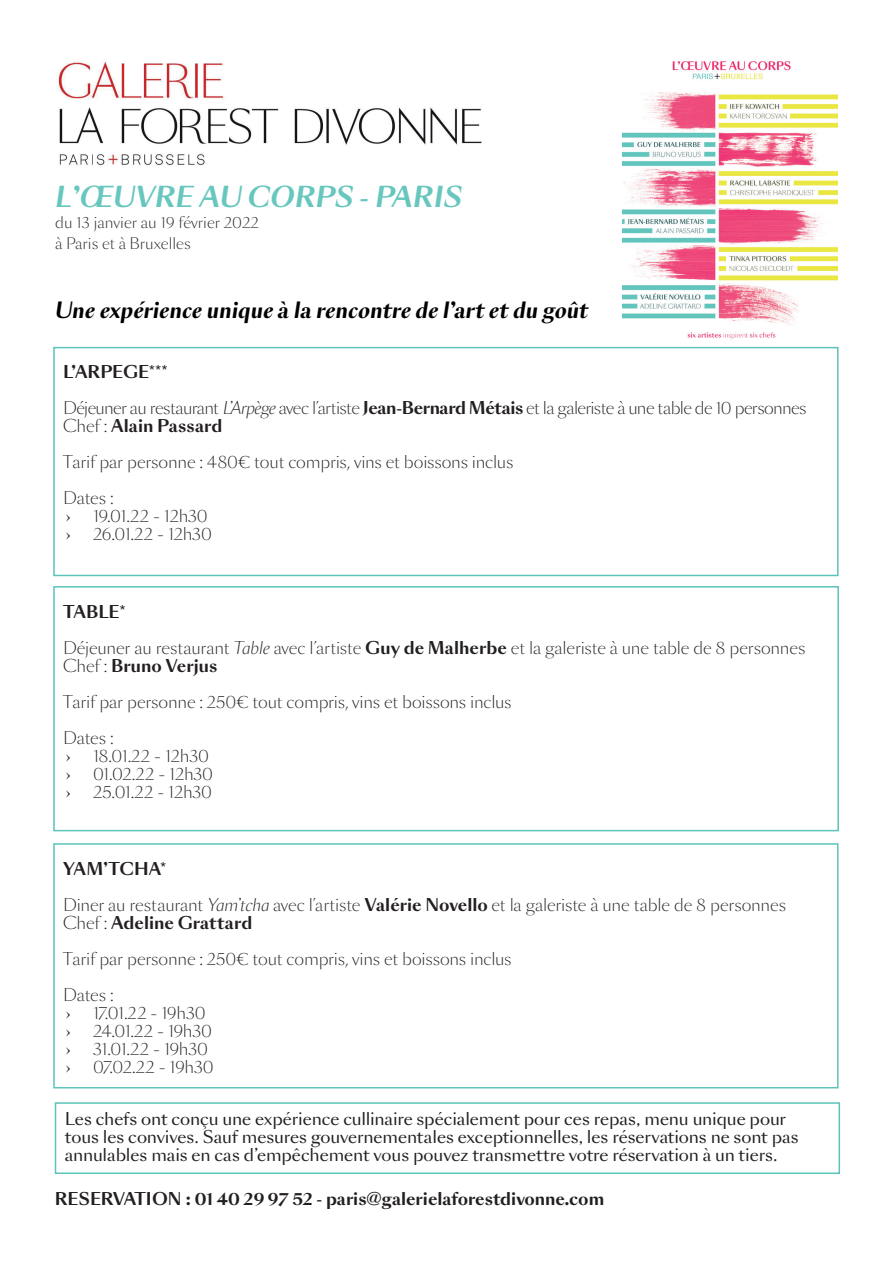
<style>
.page{position:relative;width:893px;height:1263px;background:#fff}
.page>*{position:absolute;margin:0;border:0;box-sizing:border-box;transform-origin:0 0}
.t1{font:italic 700 27px "Sang Bleu Sans";color:#67c7be}
.t2{font:italic 700 21px "Sang Bleu Sans";color:#000001}
.t3{font:300 16.5px/36px "Sang Bleu Sans";letter-spacing:-.01em;color:#231f20}
.t4{font:16.5px/18px "Sang Bleu Sans";letter-spacing:-.005em;color:#231f20}
.t5{font:300 16.5px/36px "Sang Bleu Sans";letter-spacing:-.035em;color:#231f20}
.t6{font:700 16.5px "Sang Bleu Sans";color:#231f20}
.t7{font:300 15px/21px "Sang Bleu Sans";color:#231f20}
.s1{font-weight:700}
.s2{font-style:italic}
</style>
<div class="page">
<img style="left:623px;top:61px;width:214px;height:286px">
<div style="left:53px;top:347px;width:785px;height:229px;border:2px solid #5cc4ba"></div>
<div style="left:55px;top:1102px;width:785px;height:72px;border:2px solid #5cc4ba"></div>
<img style="left:57px;top:60px;width:425px;height:106px">
<div style="left:53px;top:843px;width:785px;height:245px;border:2px solid #5cc4ba"></div>
<div style="left:53px;top:586px;width:786px;height:245px;border:2px solid #5cc4ba"></div>
<h1 class="t1" style="left:55px;top:179px;width:408px">L’ŒUVRE AU CORPS - PARIS</h1>
<p class="t7" style="left:55px;top:212px;width:205px">du 13 janvier au 19 février 2022 à Paris et à Bruxelles</p>
<p class="t2" style="left:55px;top:296px;width:535px">Une expérience unique à la rencontre de l’art et du goût</p>
<p class="t5" style="left:63px;top:355px;width:745px"><span class="s1">L’ARPEGE***<br></span>Déjeuner au restaurant <span class="s2">L’Arpège</span> avec l’artiste <span class="s1">Jean-Bernard Métais</span> et la galeriste à une table de 10 personnes</p>
<p class="t3" style="left:63px;top:409px;width:452px">Chef : <span class="s1">Alain Passard<br></span>Tarif par personne : 480€ tout compris, vins et boissons inclus<br>Dates :</p>
<p class="t4" style="left:66px;top:507px;width:6px">›</p>
<p class="t3" style="left:93px;top:499px;width:116px">19.01.22 - 12h30</p>
<p class="t4" style="left:66px;top:525px;width:6px">›</p>
<p class="t3" style="left:93px;top:517px;width:120px">26.01.22 - 12h30</p>
<p class="t3" style="left:63px;top:594px;width:744px"><span class="s1">TABLE*<br></span>Déjeuner au restaurant <span class="s2">Table</span> avec l’artiste <span class="s1">Guy de Malherbe</span> et la galeriste à une table de 8 personnes</p>
<p class="t3" style="left:63px;top:648px;width:450px">Chef : <span class="s1">Bruno Verjus<br></span>Tarif par personne : 250€ tout compris, vins et boissons inclus<br>Dates :</p>
<p class="t4" style="left:66px;top:746px;width:6px">›</p>
<p class="t3" style="left:93px;top:738px;width:118px">18.01.22 - 12h30</p>
<p class="t4" style="left:66px;top:764px;width:6px">›</p>
<p class="t3" style="left:93px;top:756px;width:122px">01.02.22 - 12h30</p>
<p class="t4" style="left:66px;top:782px;width:6px">›</p>
<p class="t3" style="left:93px;top:774px;width:121px">25.01.22 - 12h30</p>
<p class="t3" style="left:63px;top:851px;width:724px"><span class="s1">YAM’TCHA*<br></span>Diner au restaurant <span class="s2">Yam’tcha</span> avec l’artiste <span class="s1">Valérie Novello</span> et la galeriste à une table de 8 personnes</p>
<p class="t3" style="left:63px;top:905px;width:450px">Chef : <span class="s1">Adeline Grattard<br></span>Tarif par personne : 250€ tout compris, vins et boissons inclus<br>Dates :</p>
<p class="t4" style="left:66px;top:1004px;width:6px">›</p>
<p class="t3" style="left:93px;top:995px;width:114px">17.01.22 - 19h30</p>
<p class="t4" style="left:66px;top:1022px;width:6px">›</p>
<p class="t3" style="left:93px;top:1013px;width:121px">24.01.22 - 19h30</p>
<p class="t4" style="left:66px;top:1040px;width:6px">›</p>
<p class="t3" style="left:93px;top:1031px;width:117px">31.01.22 - 19h30</p>
<p class="t4" style="left:66px;top:1058px;width:6px">›</p>
<p class="t3" style="left:93px;top:1049px;width:122px">07.02.22 - 19h30</p>
<p class="t4" style="left:65px;top:1110px;width:736px">Les chefs ont conçu une expérience cullinaire spécialement pour ces repas, menu unique pour tous les convives. Sauf mesures gouvernementales exceptionnelles, les réservations ne sont pas annulables mais en cas d’empêchement vous pouvez transmettre votre réservation à un tiers.</p>
<p class="t6" style="left:55px;top:1187px;width:551px">RESERVATION : 01 40 29 97 52 - paris@galerielaforestdivonne.com</p>
</div>
